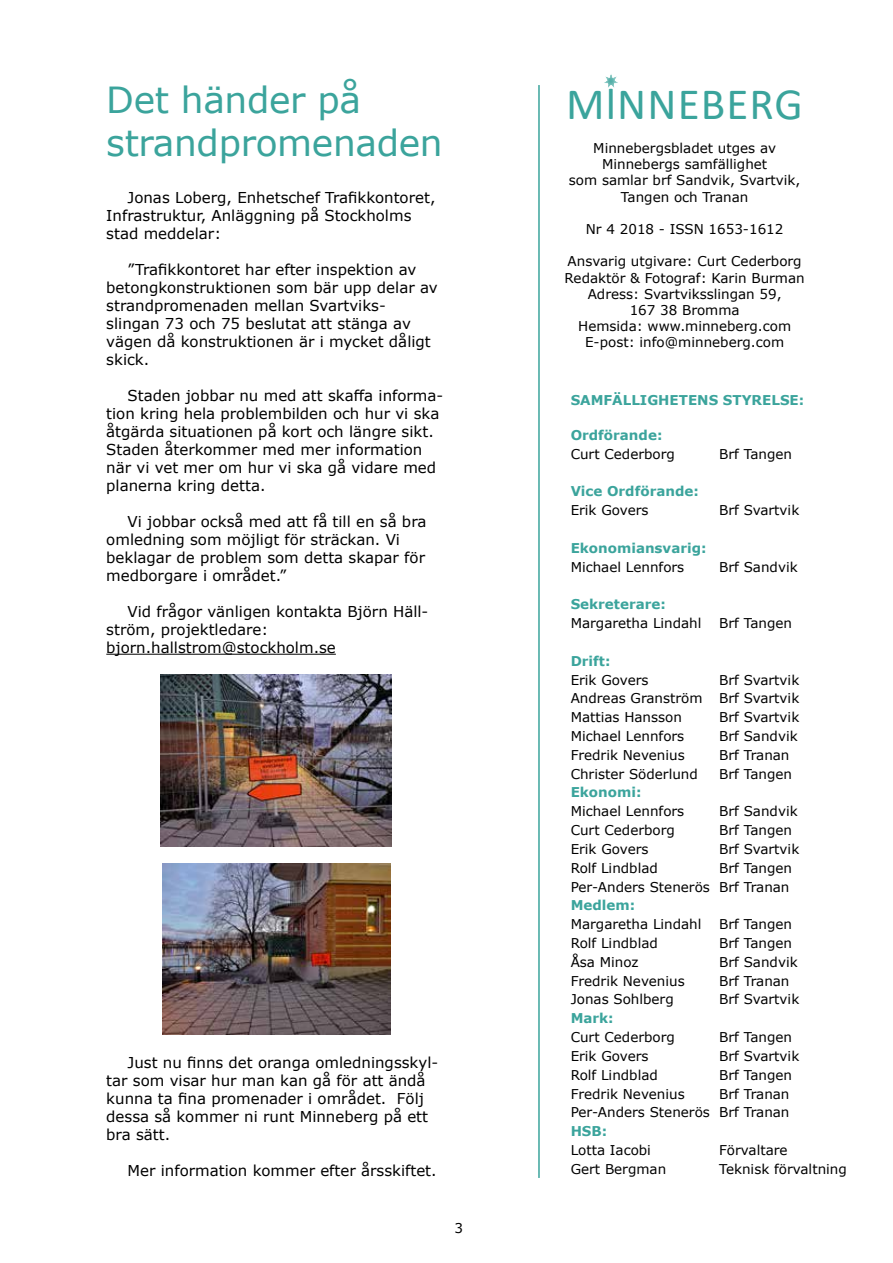
<style>
.page{position:relative;width:893px;height:1263px;background:#fff}
.page>*{position:absolute;margin:0;border:0;box-sizing:border-box;transform-origin:0 0}
.t1{font:45px "Calibri";letter-spacing:.025em;color:#3ba49c}
.t2{font:36px/43.2px "Verdana";letter-spacing:-.01em;color:#3ba49c}
.t3{font:15px/18px "Verdana";color:#000}
.t4{font:13.5px/16.2px "Verdana";color:#000;text-align:right}
.t5{font:700 13.5px "Verdana";color:#3ba49c}
</style>
<div class="page">
<div style="left:601px;top:73px;width:18px;height:17px;background:#fff;opacity:.75"></div>
<hr style="left:538px;top:85px;width:2px;height:1093px;background:#3ba49c">
<hr style="left:106px;top:654px;width:230px;height:1px;background:#000">
<img style="left:161px;top:674px;width:231px;height:173px">
<img style="left:162px;top:863px;width:228px;height:171px">
<h2 class="t2" style="left:106px;top:78px;width:338px">Det händer på strandpromenaden</h2>
<p class="t3" style="left:106px;top:188px;width:331px;text-indent:21px">Jonas Loberg, Enhetschef Trafikkontoret,<br>Infrastruktur, Anläggning på Stockholms stad meddelar:</p>
<p class="t3" style="left:106px;top:260px;width:333px;text-indent:21px">”Trafikkontoret har efter inspektion av betongkonstruktionen som bär upp delar av strandpromenaden mellan Svartviks&shy;slingan 73 och 75 beslutat att stänga av vägen då konstruktionen är i mycket dåligt skick.</p>
<p class="t3" style="left:106px;top:386px;width:338px;text-indent:21px">Staden jobbar nu med att skaffa informa&shy;tion kring hela problembilden och hur vi ska åtgärda situationen på kort och längre sikt.<br>Staden återkommer med mer information när vi vet mer om hur vi ska gå vidare med planerna kring detta.</p>
<p class="t3" style="left:106px;top:512px;width:322px;text-indent:21px">Vi jobbar också med att få till en så bra omledning som möjligt för sträckan. Vi beklagar de problem som detta skapar för medborgare i området.”</p>
<p class="t3" style="left:106px;top:602px;width:324px;text-indent:21px">Vid frågor vänligen kontakta Björn Häll&shy;ström, projektledare: bjorn.hallstrom@stockholm.se</p>
<p class="t3" style="left:106px;top:1053px;width:333px;text-indent:21px">Just nu finns det oranga omledningsskyl&shy;tar som visar hur man kan gå för att ändå kunna ta fina promenader i området. Följ dessa så kommer ni runt Minneberg på ett bra sätt.</p>
<p class="t3" style="left:128px;top:1161px;width:311px">Mer information kommer efter årsskiftet.</p>
<p class="t4" style="left:454px;top:1220px;width:10px">3</p>
<h1 class="t1" style="left:566px;top:73px;width:238px">MlNNEBERG</h1>
<p class="t4" style="left:569px;top:140px;width:233px;text-align:center">Minnebergsbladet utges av<br>Minnebergs samfällighet<br>som samlar brf Sandvik, Svartvik,<br>Tangen och Tranan</p>
<p class="t4" style="left:586px;top:221px;width:199px">Nr 4 2018 - ISSN 1653-1612</p>
<p class="t4" style="left:565px;top:253px;width:242px;text-align:center">Ansvarig utgivare: Curt Cederborg<br>Redaktör &amp; Fotograf: Karin Burman<br>Adress: Svartviksslingan 59,<br>167 38 Bromma<br>Hemsida: www.minneberg.com<br>E-post: info@minneberg.com</p>
<p class="t5" style="left:571px;top:390px;width:235px">SAMFÄLLIGHETENS STYRELSE:</p>
<p class="t5" style="left:571px;top:425px;width:93px">Ordförande:</p>
<p class="t4" style="left:571px;top:445px;width:106px">Curt Cederborg</p>
<p class="t4" style="left:719px;top:445px;width:74px">Brf Tangen</p>
<p class="t5" style="left:571px;top:482px;width:130px">Vice Ordförande:</p>
<p class="t4" style="left:571px;top:502px;width:80px">Erik Govers</p>
<p class="t4" style="left:719px;top:502px;width:82px">Brf Svartvik</p>
<p class="t5" style="left:571px;top:538px;width:137px">Ekonomiansvarig:</p>
<p class="t4" style="left:571px;top:558px;width:115px">Michael Lennfors</p>
<p class="t4" style="left:719px;top:558px;width:80px">Brf Sandvik</p>
<p class="t5" style="left:571px;top:595px;width:97px">Sekreterare:</p>
<p class="t4" style="left:571px;top:615px;width:132px">Margaretha Lindahl</p>
<p class="t4" style="left:719px;top:615px;width:74px">Brf Tangen</p>
<p class="t5" style="left:571px;top:651px;width:41px">Drift:</p>
<p class="t4" style="left:571px;top:671px;width:80px">Erik Govers</p>
<p class="t4" style="left:571px;top:670px;width:230px;line-height:18.8px;text-align:justify;text-indent:148px">Brf Svartvik Andreas Granström Brf Svartvik Mattias Hansson</p>
<p class="t4" style="left:719px;top:709px;width:82px">Brf Svartvik</p>
<p class="t4" style="left:571px;top:728px;width:115px">Michael Lennfors</p>
<p class="t4" style="left:719px;top:728px;width:80px">Brf Sandvik</p>
<p class="t4" style="left:571px;top:747px;width:116px">Fredrik Nevenius</p>
<p class="t4" style="left:719px;top:747px;width:72px">Brf Tranan</p>
<p class="t4" style="left:571px;top:765px;width:129px">Christer Söderlund</p>
<p class="t4" style="left:719px;top:765px;width:74px">Brf Tangen</p>
<p class="t5" style="left:571px;top:783px;width:72px">Ekonomi:</p>
<p class="t4" style="left:571px;top:803px;width:115px">Michael Lennfors</p>
<p class="t4" style="left:719px;top:803px;width:80px">Brf Sandvik</p>
<p class="t4" style="left:571px;top:822px;width:106px">Curt Cederborg</p>
<p class="t4" style="left:719px;top:822px;width:74px">Brf Tangen</p>
<p class="t4" style="left:571px;top:841px;width:80px">Erik Govers</p>
<p class="t4" style="left:719px;top:841px;width:82px">Brf Svartvik</p>
<p class="t4" style="left:571px;top:859px;width:89px">Rolf Lindblad</p>
<p class="t4" style="left:571px;top:858px;width:223px;line-height:18.8px">Brf Tangen<br>Per-Anders Stenerös Brf Tranan</p>
<p class="t5" style="left:571px;top:896px;width:66px">Medlem:</p>
<p class="t4" style="left:571px;top:916px;width:132px">Margaretha Lindahl</p>
<p class="t4" style="left:719px;top:916px;width:74px">Brf Tangen</p>
<p class="t4" style="left:571px;top:935px;width:89px">Rolf Lindblad</p>
<p class="t4" style="left:719px;top:935px;width:74px">Brf Tangen</p>
<p class="t4" style="left:571px;top:954px;width:70px">Åsa Minoz</p>
<p class="t4" style="left:719px;top:954px;width:80px">Brf Sandvik</p>
<p class="t4" style="left:571px;top:972px;width:116px">Fredrik Nevenius</p>
<p class="t4" style="left:719px;top:972px;width:72px">Brf Tranan</p>
<p class="t4" style="left:571px;top:991px;width:105px">Jonas Sohlberg</p>
<p class="t4" style="left:719px;top:991px;width:82px">Brf Svartvik</p>
<p class="t5" style="left:571px;top:1009px;width:45px">Mark:</p>
<p class="t4" style="left:571px;top:1029px;width:106px">Curt Cederborg</p>
<p class="t4" style="left:719px;top:1029px;width:74px">Brf Tangen</p>
<p class="t4" style="left:571px;top:1048px;width:80px">Erik Govers</p>
<p class="t4" style="left:719px;top:1048px;width:82px">Brf Svartvik</p>
<p class="t4" style="left:571px;top:1066px;width:89px">Rolf Lindblad</p>
<p class="t4" style="left:719px;top:1066px;width:74px">Brf Tangen</p>
<p class="t4" style="left:571px;top:1085px;width:116px">Fredrik Nevenius</p>
<p class="t4" style="left:571px;top:1084px;width:220px;line-height:18.8px">Brf Tranan<br>Per-Anders Stenerös Brf Tranan</p>
<p class="t5" style="left:571px;top:1122px;width:38px">HSB:</p>
<p class="t4" style="left:571px;top:1142px;width:82px">Lotta Iacobi</p>
<p class="t4" style="left:719px;top:1142px;width:70px">Förvaltare</p>
<p class="t4" style="left:571px;top:1161px;width:97px">Gert Bergman</p>
<p class="t4" style="left:719px;top:1161px;width:129px">Teknisk förvaltning</p>
</div>
